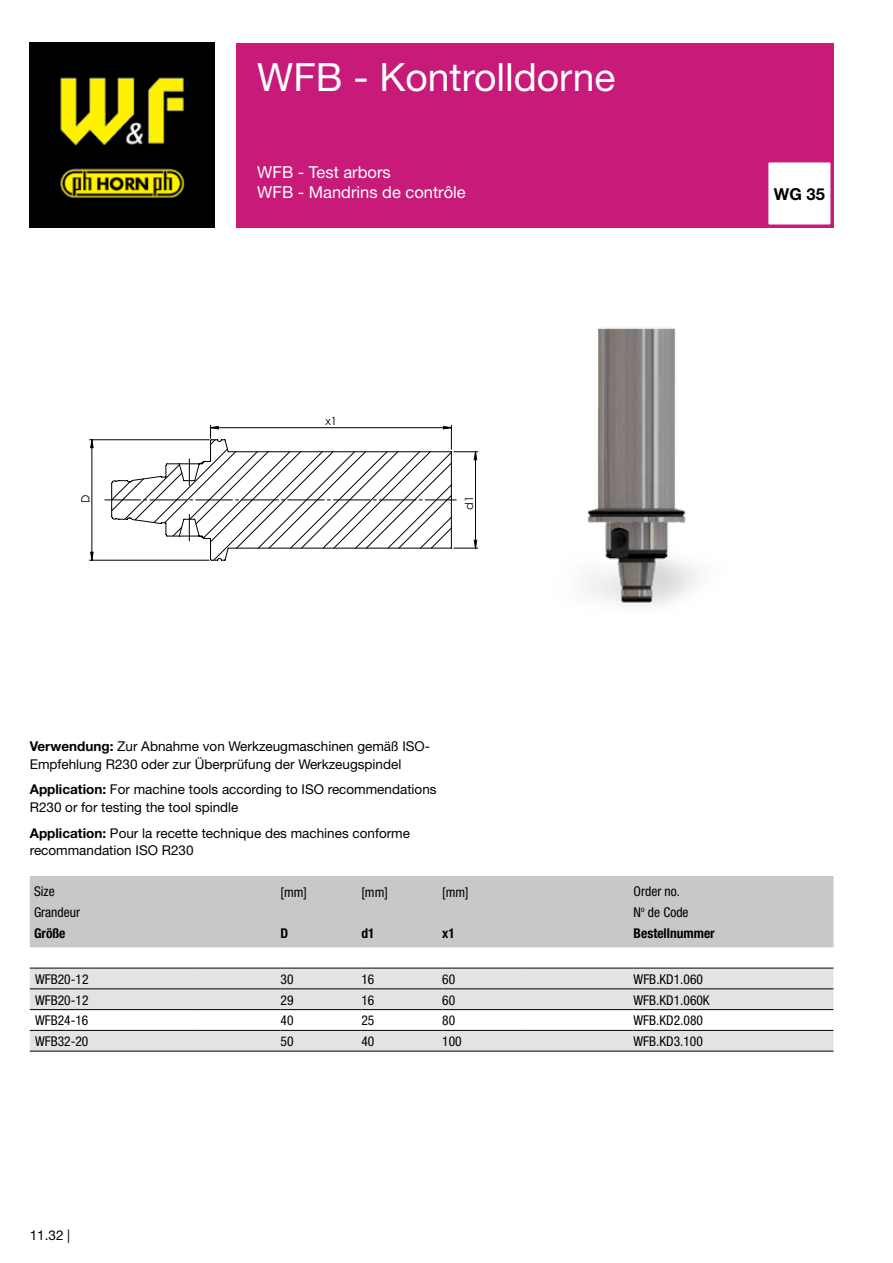
<style>
.page{position:relative;width:893px;height:1263px;background:#fff}
.page>*{position:absolute;margin:0;border:0;box-sizing:border-box;transform-origin:0 0}
.t1{font:39px "Helvetica Neue LT";color:#fff}
.t2{font:16.5px/20.5px "Helvetica Neue LT";color:#fff}
.t3{font:700 16.5px "Helvetica Neue LT";color:#000}
.t4{font:13.5px/17.2px "Helvetica Neue LT";color:#000}
.t5{font:condensed 13.5px/20.5px "Helvetica Neue";color:#000}
.t6{font:700 condensed 13.5px "Helvetica Neue";color:#000}
.t7{font:11.25px "Century Gothic";color:#000}
.t8{font:6px "Century Gothic";color:#000}
.s1{font-weight:700}
</style>
<div class="page">
<div style="left:236px;top:43px;width:597px;height:184px;background:#c81a78"></div>
<div style="left:767px;top:161px;width:65px;height:65px;background:#fff"></div>
<div style="left:765px;top:159px;width:68px;height:68px;border:3px solid #c81a78"></div>
<img style="left:30px;top:43px;width:185px;height:184px">
<img style="left:586px;top:328px;width:113px;height:278px">
<svg style="left:211px;top:426px;width:240px;height:3px"></svg>
<svg style="left:91px;top:440px;width:386px;height:120px"></svg>
<svg style="left:105px;top:439px;width:351px;height:122px"></svg>
<div style="left:30px;top:876px;width:803px;height:71px;background:#c7c8ca"></div>
<svg style="left:30px;top:969px;width:803px;height:82px;fill:#e2e3e4"></svg>
<hr style="left:30px;top:968px;width:170px;height:1px;background:#000">
<hr style="left:200px;top:968px;width:81px;height:1px;background:#000">
<hr style="left:281px;top:968px;width:80px;height:1px;background:#000">
<hr style="left:361px;top:968px;width:81px;height:1px;background:#000">
<hr style="left:442px;top:968px;width:81px;height:1px;background:#000">
<hr style="left:523px;top:968px;width:111px;height:1px;background:#000">
<hr style="left:634px;top:968px;width:199px;height:1px;background:#000">
<hr style="left:30px;top:988px;width:170px;height:1px;background:#000">
<hr style="left:30px;top:1009px;width:170px;height:1px;background:#000">
<hr style="left:30px;top:1030px;width:170px;height:1px;background:#000">
<hr style="left:30px;top:1051px;width:170px;height:1px;background:#000">
<hr style="left:200px;top:988px;width:81px;height:1px;background:#000">
<hr style="left:200px;top:1009px;width:81px;height:1px;background:#000">
<hr style="left:200px;top:1030px;width:81px;height:1px;background:#000">
<hr style="left:200px;top:1051px;width:81px;height:1px;background:#000">
<hr style="left:281px;top:988px;width:80px;height:1px;background:#000">
<hr style="left:281px;top:1009px;width:80px;height:1px;background:#000">
<hr style="left:281px;top:1030px;width:80px;height:1px;background:#000">
<hr style="left:281px;top:1051px;width:80px;height:1px;background:#000">
<hr style="left:361px;top:988px;width:81px;height:1px;background:#000">
<hr style="left:361px;top:1009px;width:81px;height:1px;background:#000">
<hr style="left:361px;top:1030px;width:81px;height:1px;background:#000">
<hr style="left:361px;top:1051px;width:81px;height:1px;background:#000">
<hr style="left:442px;top:988px;width:81px;height:1px;background:#000">
<hr style="left:442px;top:1009px;width:81px;height:1px;background:#000">
<hr style="left:442px;top:1030px;width:81px;height:1px;background:#000">
<hr style="left:442px;top:1051px;width:81px;height:1px;background:#000">
<hr style="left:523px;top:988px;width:111px;height:1px;background:#000">
<hr style="left:523px;top:1009px;width:111px;height:1px;background:#000">
<hr style="left:523px;top:1030px;width:111px;height:1px;background:#000">
<hr style="left:523px;top:1051px;width:111px;height:1px;background:#000">
<hr style="left:634px;top:988px;width:199px;height:1px;background:#000">
<hr style="left:634px;top:1009px;width:199px;height:1px;background:#000">
<hr style="left:634px;top:1030px;width:199px;height:1px;background:#000">
<hr style="left:634px;top:1051px;width:199px;height:1px;background:#000">
<p class="t7" style="left:78px;top:503px;width:10px;rotate:-90deg">D</p>
<h1 class="t1" style="left:257px;top:54px;width:360px">WFB - Kontrolldorne</h1>
<p class="t2" style="left:257px;top:161px;width:210px">WFB - Test arbors<br>WFB - Mandrins de contrôle</p>
<p class="t7" style="left:326px;top:413px;width:13px">x1</p>
<p class="t7" style="left:461px;top:510px;width:15px;rotate:-90deg">d1</p>
<p class="t3" style="left:774px;top:184px;width:53px">WG 35</p>
<p class="t4" style="left:30px;top:738px;width:402px"><span class="s1">Verwendung:</span> Zur Abnahme von Werkzeugmaschinen gemäß ISO-<br>Empfehlung R230 oder zur Überprüfung der Werkzeugspindel</p>
<p class="t4" style="left:30px;top:781px;width:408px"><span class="s1">Application:</span> For machine tools according to ISO recommendations<br>R230 or for testing the tool spindle</p>
<p class="t4" style="left:30px;top:824px;width:382px"><span class="s1">Application:</span> Pour la recette technique des machines conforme recommandation ISO R230</p>
<p class="t8" style="left:48px;top:802px;width:5px">E</p>
<p class="t5" style="left:34px;top:881px;width:47px">Size<br>Grandeur</p>
<p class="t6" style="left:34px;top:924px;width:33px">Größe</p>
<p class="t8" style="left:48px;top:922px;width:4px">F</p>
<p class="t5" style="left:281px;top:882px;width:28px">[mm]</p>
<p class="t6" style="left:281px;top:924px;width:9px">D</p>
<p class="t5" style="left:361px;top:882px;width:28px">[mm]</p>
<p class="t6" style="left:361px;top:924px;width:15px">d1</p>
<p class="t5" style="left:442px;top:882px;width:28px">[mm]</p>
<p class="t6" style="left:442px;top:924px;width:14px">x1</p>
<p class="t5" style="left:634px;top:881px;width:83px">Order no.<br>N<sup>o</sup> de Code<br><span class="s1">Bestellnummer</span></p>
<p class="t5" style="left:35px;top:969px;width:55px">WFB20-12</p>
<p class="t5" style="left:281px;top:969px;width:14px">30</p>
<p class="t5" style="left:361px;top:969px;width:14px">16</p>
<p class="t5" style="left:442px;top:969px;width:14px">60</p>
<p class="t5" style="left:634px;top:969px;width:71px">WFB.KD1.060</p>
<p class="t5" style="left:35px;top:989px;width:55px">WFB20-12</p>
<p class="t5" style="left:281px;top:989px;width:14px">29</p>
<p class="t5" style="left:361px;top:989px;width:14px">16</p>
<p class="t5" style="left:442px;top:989px;width:14px">60</p>
<p class="t5" style="left:634px;top:989px;width:78px">WFB.KD1.060K</p>
<p class="t5" style="left:35px;top:1010px;width:55px">WFB24-16</p>
<p class="t5" style="left:281px;top:1010px;width:14px">40</p>
<p class="t5" style="left:361px;top:1010px;width:14px">25</p>
<p class="t5" style="left:442px;top:1010px;width:14px">80</p>
<p class="t5" style="left:634px;top:1010px;width:71px">WFB.KD2.080</p>
<p class="t5" style="left:35px;top:1031px;width:55px">WFB32-20</p>
<p class="t5" style="left:281px;top:1031px;width:14px">50</p>
<p class="t5" style="left:361px;top:1031px;width:14px">40</p>
<p class="t5" style="left:442px;top:1031px;width:21px">100</p>
<p class="t5" style="left:633px;top:1031px;width:71px">WFB.KD3.100</p>
<p class="t4" style="left:30px;top:1226px;width:42px">11.32 |</p>
</div>
